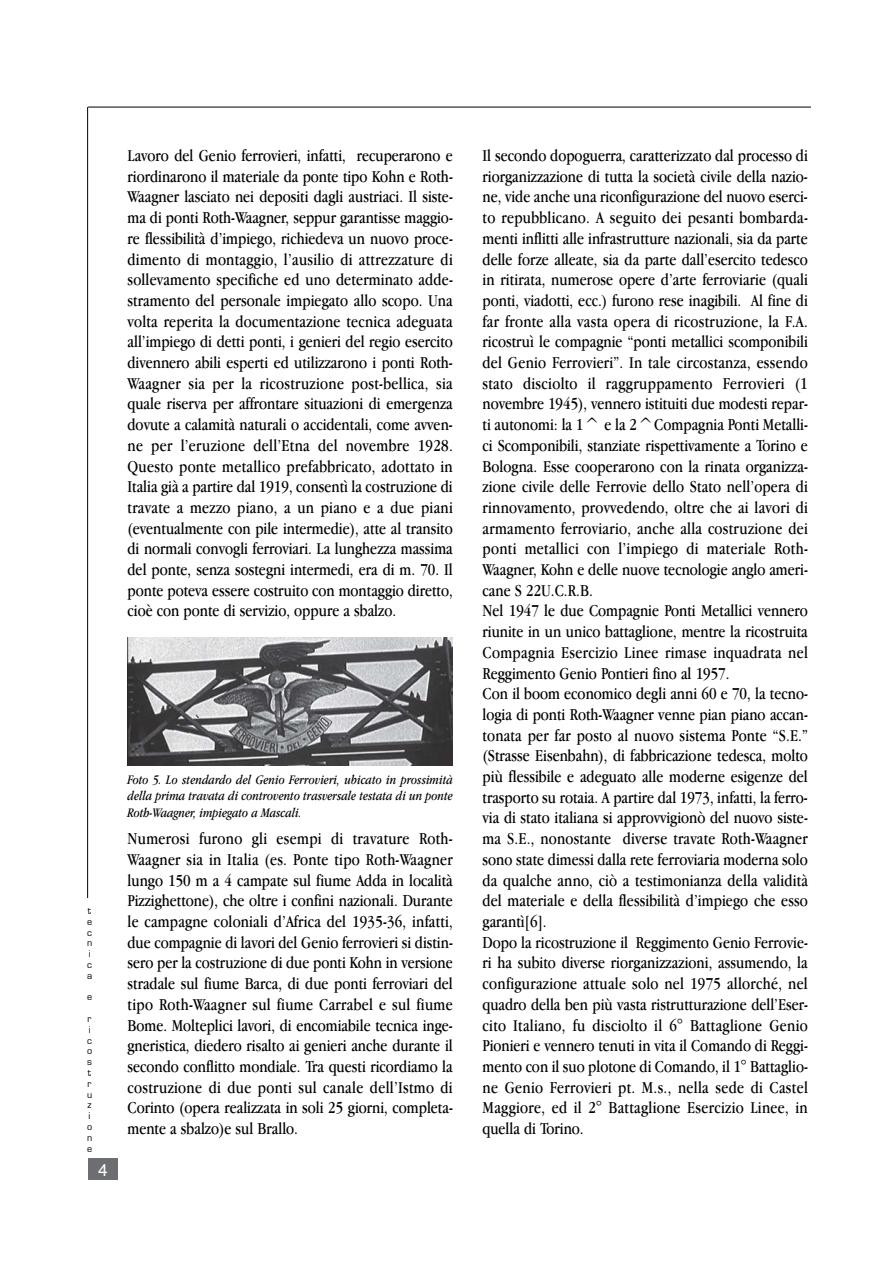
<style>
.page{position:relative;width:893px;height:1263px;background:#fff}
.page>*{position:absolute;margin:0;border:0;box-sizing:border-box;transform-origin:0 0}
.t1{font:17.25px/20.7px "Apple Garamond";color:#000;text-align:justify}
.t2{font:17.25px "Helvetica";color:#fff}
.t3{font:italic 13.5px/16.2px "Apple Garamond";color:#000;text-align:justify}
.t4{font:9px/10.8px "Eurostile";color:#000}
</style>
<div class="page">
<hr style="left:88px;top:107px;width:723px;height:1px;background:#000">
<hr style="left:87px;top:107px;width:1px;height:791px;background:#000">
<div style="left:88px;top:1158px;width:30px;height:21px;background:#6d6e71"></div>
<img style="left:128px;top:637px;width:325px;height:128px">
<p class="t1" style="left:128px;top:147px;width:327px">Lavoro del Genio ferrovieri, infatti, recuperarono e riordinarono il materiale da ponte tipo Kohn e Roth-Waagner lasciato nei depositi dagli austriaci. Il siste&shy;ma di ponti Roth-Waagner, seppur garantisse maggio&shy;re flessibilità d’impiego, richiedeva un nuovo proce&shy;dimento di montaggio, l’ausilio di attrezzature di sollevamento specifiche ed uno determinato adde&shy;stramento del personale impiegato allo scopo. Una volta reperita la documentazione tecnica adeguata all’impiego di detti ponti, i genieri del regio esercito divennero abili esperti ed utilizzarono i ponti Roth-Waagner sia per la ricostruzione post-bellica, sia quale riserva per affrontare situazioni di emergenza dovute a calamità naturali o accidentali, come avven&shy;ne per l’eruzione dell’Etna del novembre 1928.<br>Questo ponte metallico prefabbricato, adottato in Italia già a partire dal 1919, consentì la costruzione di travate a mezzo piano, a un piano e a due piani (eventualmente con pile intermedie), atte al transito di normali convogli ferroviari. La lunghezza massima del ponte, senza sostegni intermedi, era di m. 70. Il ponte poteva essere costruito con montaggio diretto, cioè con ponte di servizio, oppure a sbalzo.</p>
<p class="t4" style="left:87px;top:905px;width:7px">t e c n i c a</p>
<p class="t4" style="left:87px;top:992px;width:7px">e</p>
<p class="t4" style="left:87px;top:1013px;width:7px">r i c o s t r u z i o n e</p>
<p class="t2" style="left:98px;top:1162px;width:11px">4</p>
<p class="t3" style="left:128px;top:773px;width:327px">Foto 5. Lo stendardo del Genio Ferrovieri, ubicato in prossimità della prima travata di controvento trasversale testata di un ponte Roth-Waagner, impiegato a Mascali.</p>
<p class="t1" style="left:128px;top:830px;width:327px">Numerosi furono gli esempi di travature Roth-Waagner sia in Italia (es. Ponte tipo Roth-Waagner lungo 150 m a 4 campate sul fiume Adda in località Pizzighettone), che oltre i confini nazionali. Durante le campagne coloniali d’Africa del 1935-36, infatti, due compagnie di lavori del Genio ferrovieri si distin&shy;sero per la costruzione di due ponti Kohn in versione stradale sul fiume Barca, di due ponti ferroviari del tipo Roth-Waagner sul fiume Carrabel e sul fiume Bome. Molteplici lavori, di encomiabile tecnica inge&shy;gneristica, diedero risalto ai genieri anche durante il secondo conflitto mondiale. Tra questi ricordiamo la costruzione di due ponti sul canale dell’Istmo di Corinto (opera realizzata in soli 25 giorni, completa&shy;mente a sbalzo)e sul Brallo.</p>
<p class="t1" style="left:483px;top:147px;width:327px;text-align:left">Il secondo dopoguerra, caratterizzato dal processo di riorganizzazione di tutta la società civile della nazio&shy;ne, vide anche una riconfigurazione del nuovo eserci&shy;to repubblicano. A seguito dei pesanti bombarda&shy;menti inflitti alle infrastrutture nazionali, sia da parte delle forze alleate, sia da parte dall’esercito tedesco in ritirata, numerose opere d’arte ferroviarie (quali ponti, viadotti, ecc.) furono rese inagibili. Al fine di far fronte alla vasta opera di ricostruzione, la F.A. ricostruì le compagnie “ponti metallici scomponibili del Genio Ferrovieri”. In tale circostanza, essendo stato disciolto il raggruppamento Ferrovieri (1 novembre 1945), vennero istituiti due modesti repar&shy;ti autonomi: la 1^ e la 2^Compagnia Ponti Metalli&shy;ci Scomponibili, stanziate rispettivamente a Torino e Bologna. Esse cooperarono con la rinata organizza&shy;zione civile delle Ferrovie dello Stato nell’opera di rinnovamento, provvedendo, oltre che ai lavori di armamento ferroviario, anche alla costruzione dei ponti metallici con l’impiego di materiale Roth-Waagner, Kohn e delle nuove tecnologie anglo ameri&shy;cane S 22U.C.R.B.<br>Nel 1947 le due Compagnie Ponti Metallici vennero riunite in un unico battaglione, mentre la ricostruita Compagnia Esercizio Linee rimase inquadrata nel Reggimento Genio Pontieri fino al 1957.<br>Con il boom economico degli anni 60 e 70, la tecno&shy;logia di ponti Roth-Waagner venne pian piano accan&shy;tonata per far posto al nuovo sistema Ponte “S.E.” (Strasse Eisenbahn), di fabbricazione tedesca, molto più flessibile e adeguato alle moderne esigenze del trasporto su rotaia. A partire dal 1973, infatti, la ferro&shy;via di stato italiana si approvvigionò del nuovo siste&shy;ma S.E., nonostante diverse travate Roth-Waagner sono state dimessi dalla rete ferroviaria moderna solo da qualche anno, ciò a testimonianza della validità del materiale e della flessibilità d’impiego che esso garantì[6].<br>Dopo la ricostruzione il Reggimento Genio Ferrovie&shy;ri ha subito diverse riorganizzazioni, assumendo, la configurazione attuale solo nel 1975 allorché, nel quadro della ben più vasta ristrutturazione dell’Eser&shy;cito Italiano, fu disciolto il 6° Battaglione Genio Pionieri e vennero tenuti in vita il Comando di Reggi&shy;mento con il suo plotone di Comando, il 1° Battaglio&shy;ne Genio Ferrovieri pt. M.s., nella sede di Castel Maggiore, ed il 2° Battaglione Esercizio Linee, in quella di Torino.</p>
</div>
